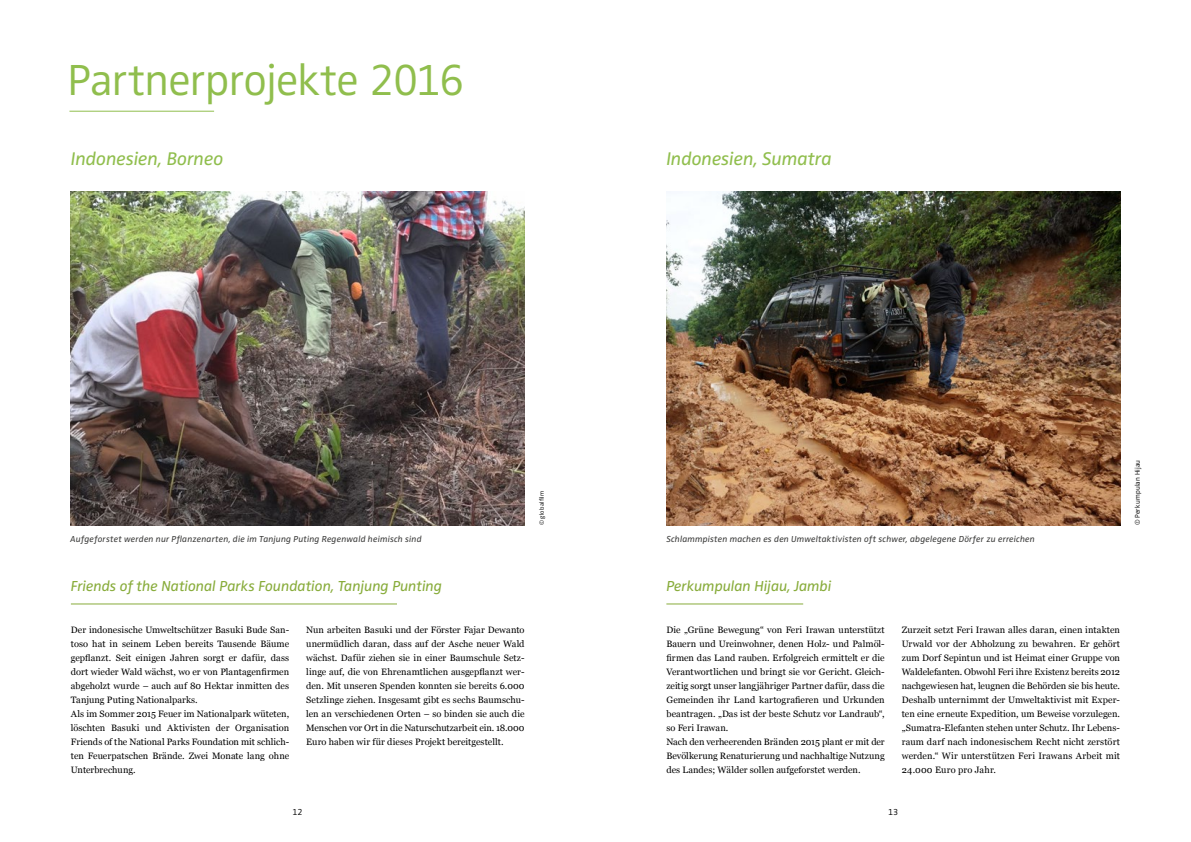
<style>
.page{position:relative;width:1191px;height:842px;background:#fff}
.page>*{position:absolute;margin:0;border:0;box-sizing:border-box;transform-origin:0 0}
.t1{font:300 45px "Zwo";letter-spacing:-.02em;color:#90be4d}
.t2{font:italic 19px "Zwo";letter-spacing:-.01em;color:#90be4d}
.t3{font:italic 15px "Zwo";letter-spacing:-.005em;color:#88ac3b}
.t4{font:9.2px/14px "Georgia";color:#000;text-align:justify}
.t5{font:italic 9px "Zwo";letter-spacing:.015em;color:#3c3c3b}
.t6{font:300 9px "Zwo";color:#000}
.t7{font:300 7px "Zwo";letter-spacing:.025em;color:#000}
.t8{font:300 6.2px "Zwo";letter-spacing:.03em;color:#000}
</style>
<div class="page">
<hr style="left:69px;top:111px;width:145px;height:1px;background:#90be4d">
<img style="left:71px;top:192px;width:453px;height:333px">
<hr style="left:71px;top:603px;width:326px;height:1px;background:#88ac3b">
<img style="left:666px;top:192px;width:454px;height:333px">
<hr style="left:666px;top:603px;width:137px;height:1px;background:#88ac3b">
<h1 class="t1" style="left:67px;top:54px;width:399px">Partnerprojekte 2016</h1>
<h2 class="t2" style="left:71px;top:148px;width:154px">Indonesien, Borneo</h2>
<h2 class="t2" style="left:666px;top:148px;width:167px">Indonesien, Sumatra</h2>
<p class="t8" style="left:538px;top:525px;width:36px;rotate:-90deg">© globalfilm</p>
<p class="t5" style="left:70px;top:533px;width:353px">Aufgeforstet werden nur Pflanzenarten, die im Tanjung Puting Regenwald heimisch sind</p>
<p class="t5" style="left:666px;top:533px;width:370px">Schlammpisten machen es den Umweltaktivisten oft schwer, abgelegene Dörfer zu erreichen</p>
<h3 class="t3" style="left:71px;top:577px;width:373px">Friends of the National Parks Foundation, Tanjung Punting</h3>
<p class="t4" style="left:306px;top:622px;width:220px">Nun arbeiten Basuki und der Förster Fajar Dewanto unermüdlich daran, dass auf der Asche neuer Wald wächst. Dafür ziehen sie in einer Baumschule Setz&shy;linge auf, die von Ehrenamtlichen ausgepflanzt wer&shy;den. Mit unseren Spenden konnten sie bereits 6.000<br>Setzlinge ziehen. Insgesamt gibt es sechs Baumschu&shy;len an verschiedenen Orten – so binden sie auch die Menschen vor Ort in die Naturschutzarbeit ein. 18.000<br>Euro haben wir für dieses Projekt bereitgestellt.</p>
<p class="t4" style="left:71px;top:622px;width:220px;text-align:left">Der indonesische Umweltschützer Basuki Bude San&shy;toso hat in seinem Leben bereits Tausende Bäume gepflanzt. Seit einigen Jahren sorgt er dafür, dass dort wieder Wald wächst, wo er von Plantagenfirmen abgeholzt wurde – auch auf 80 Hektar inmitten des Tanjung Puting Nationalparks.<br>Als im Sommer 2015 Feuer im Nationalpark wüteten, löschten Basuki und Aktivisten der Organisation Friends of the National Parks Foundation mit schlich&shy;ten Feuerpatschen Brände. Zwei Monate lang ohne Unterbrechung.</p>
<h3 class="t3" style="left:666px;top:577px;width:167px">Perkumpulan Hijau, Jambi</h3>
<p class="t4" style="left:666px;top:622px;width:220px;text-align:left">Die „Grüne Bewegung“ von Feri Irawan unterstützt Bauern und Ureinwohner, denen Holz- und Palmöl&shy;firmen das Land rauben. Erfolgreich ermittelt er die Verantwortlichen und bringt sie vor Gericht. Gleich&shy;zeitig sorgt unser langjähriger Partner dafür, dass die Gemeinden ihr Land kartografieren und Urkunden beantragen. „Das ist der beste Schutz vor Landraub“, so Feri Irawan.<br>Nach den verheerenden Bränden 2015 plant er mit der Bevölkerung Renaturierung und nachhaltige Nutzung des Landes; Wälder sollen aufgeforstet werden.</p>
<p class="t4" style="left:901px;top:622px;width:220px">Zurzeit setzt Feri Irawan alles daran, einen intakten Urwald vor der Abholzung zu bewahren. Er gehört zum Dorf Sepintun und ist Heimat einer Gruppe von Waldelefanten. Obwohl Feri ihre Existenz bereits 2012 nachgewiesen hat, leugnen die Behörden sie bis heute.<br>Deshalb unternimmt der Umweltaktivist mit Exper&shy;ten eine erneute Expedition, um Beweise vorzulegen. „Sumatra-Elefanten stehen unter Schutz. Ihr Lebens&shy;raum darf nach indonesischem Recht nicht zerstört werden.“ Wir unterstützen Feri Irawans Arbeit mit 24.000 Euro pro Jahr.</p>
<p class="t6" style="left:293px;top:807px;width:12px">12</p>
<p class="t6" style="left:888px;top:807px;width:12px">13</p>
<p class="t7" style="left:1133px;top:525px;width:67px;rotate:-90deg">© Perkumpulan Hijau</p>
</div>
